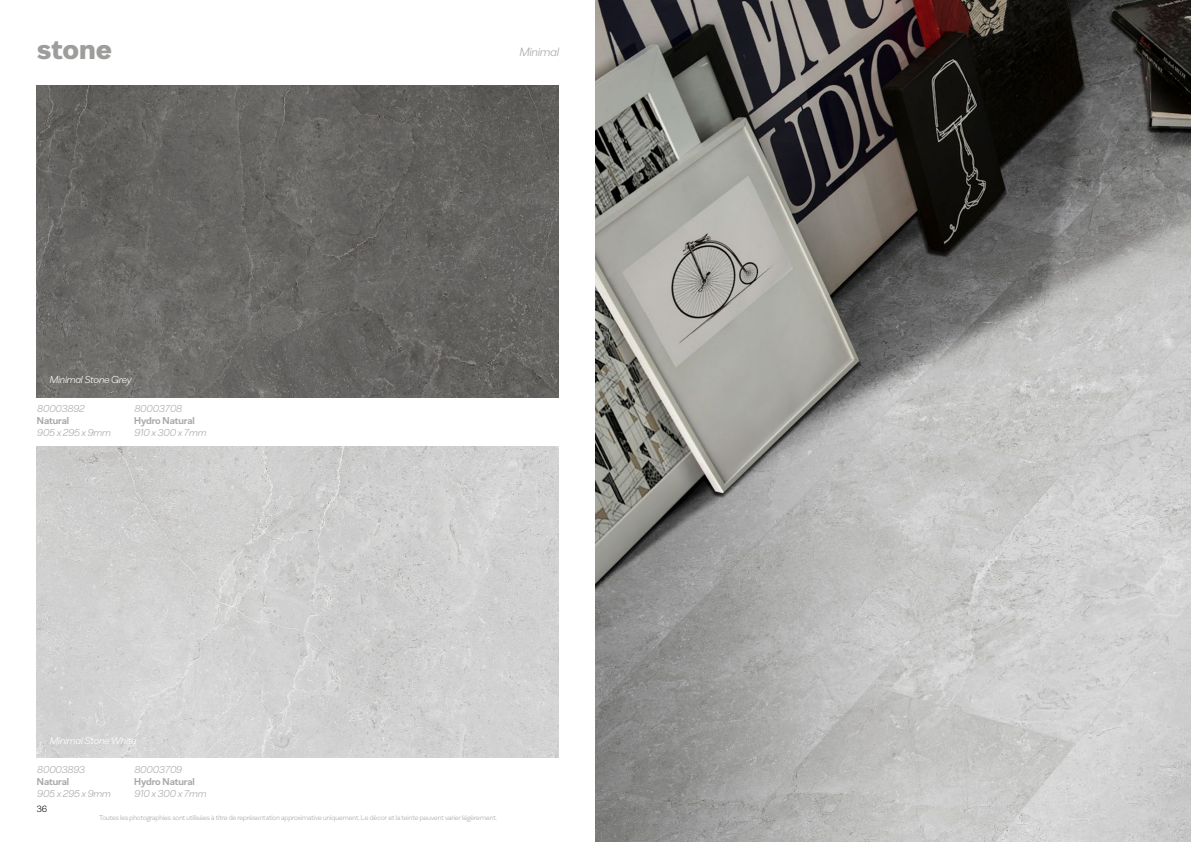
<style>
.page{position:relative;width:1191px;height:842px;background:#fff}
.page>*{position:absolute;margin:0;border:0;box-sizing:border-box;transform-origin:0 0}
.t1{font:900 29.5px "Amorim Sans";color:#9d9d9c}
.t2{font:italic 300 12px "Amorim Sans";color:#a8a8a7}
.t3{font:italic 300 10px "Amorim Sans";color:#a8a8a7}
.t4{font:700 10px "Amorim Sans";color:#a8a8a7}
.t5{font:italic 300 10px "Amorim Sans";color:#fff}
.t6{font:300 9px "Amorim Sans";color:#000}
.t7{font:300 7px "Amorim Sans";color:#a8a8a7}
</style>
<div class="page">
<img style="left:37px;top:446px;width:521px;height:312px">
<img style="left:37px;top:85px;width:521px;height:312px">
<img style="left:595px;top:0;width:596px;height:842px">
<h1 class="t1" style="left:37px;top:30px;width:77px">stone</h1>
<h2 class="t2" style="left:519px;top:45px;width:41px">Minimal</h2>
<h3 class="t5" style="left:49px;top:374px;width:83px">Minimal Stone Grey</h3>
<h3 class="t3" style="left:37px;top:402px;width:49px">80003892</h3>
<h3 class="t4" style="left:37px;top:414px;width:34px">Natural</h3>
<h3 class="t3" style="left:37px;top:426px;width:75px">905 x 295 x 9mm</h3>
<h3 class="t3" style="left:134px;top:402px;width:49px">80003708</h3>
<h3 class="t4" style="left:134px;top:414px;width:62px">Hydro Natural</h3>
<h3 class="t3" style="left:134px;top:426px;width:73px">910 x 300 x 7mm</h3>
<h3 class="t5" style="left:50px;top:734px;width:88px">Minimal Stone White</h3>
<h3 class="t3" style="left:37px;top:763px;width:49px">80003893</h3>
<h3 class="t4" style="left:37px;top:775px;width:34px">Natural</h3>
<h3 class="t3" style="left:37px;top:787px;width:75px">905 x 295 x 9mm</h3>
<p class="t6" style="left:37px;top:803px;width:12px">36</p>
<h3 class="t3" style="left:134px;top:763px;width:49px">80003709</h3>
<h3 class="t4" style="left:134px;top:775px;width:62px">Hydro Natural</h3>
<h3 class="t3" style="left:134px;top:787px;width:73px">910 x 300 x 7mm</h3>
<p class="t7" style="left:99px;top:813px;width:399px">Toutes les photographies sont utilisées à titre de représentation approximative uniquement. Le décor et la teinte peuvent varier légèrement.</p>
</div>
